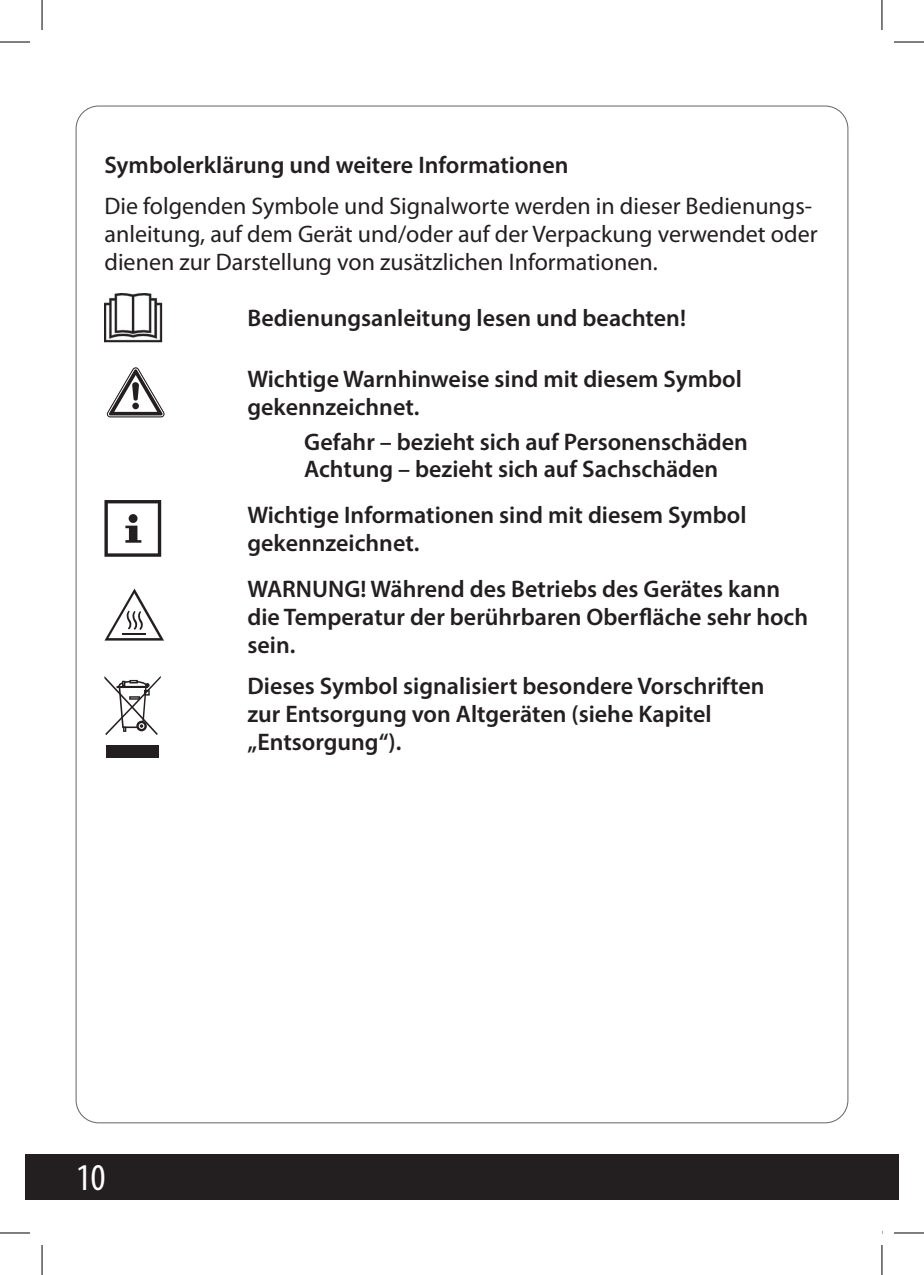
<style>
.page{position:relative;width:924px;height:1275px;background:#fff}
.page>*{position:absolute;margin:0;border:0;box-sizing:border-box;transform-origin:0 0}
.t1{font:condensed 38px "Myriad Pro";color:#fff}
.t2{font:600 24px/27.8px "Myriad Pro";color:#231f20}
.t3{font:24px/27.8px "Myriad Pro";color:#231f20}
</style>
<div class="page">
<div style="left:25px;top:1154px;width:873px;height:45px;background:#231f20"></div>
<img style="left:104px;top:293px;width:58px;height:49px">
<svg style="left:107px;top:368px;width:57px;height:49px"></svg>
<svg style="left:104px;top:500px;width:57px;height:57px"></svg>
<svg style="left:105px;top:588px;width:59px;height:52px"></svg>
<svg style="left:104px;top:676px;width:57px;height:59px"></svg>
<div style="left:106px;top:745px;width:52px;height:13px;background:#231f20"></div>
<hr style="left:0;top:42px;width:30px;height:1px;background:#000">
<hr style="left:893px;top:42px;width:30px;height:1px;background:#000">
<hr style="left:0;top:1232px;width:30px;height:1px;background:#000">
<hr style="left:893px;top:1232px;width:30px;height:1px;background:#000">
<hr style="left:42px;top:0;width:1px;height:30px;background:#000">
<hr style="left:42px;top:1245px;width:1px;height:30px;background:#000">
<hr style="left:881px;top:0;width:1px;height:30px;background:#000">
<hr style="left:881px;top:1245px;width:1px;height:30px;background:#000">
<p class="t2" style="left:104px;top:151px;width:465px">Symbolerklärung und weitere Informationen</p>
<p class="t3" style="left:104px;top:193px;width:714px">Die folgenden Symbole und Signalworte werden in dieser Bedienungs&shy;anleitung, auf dem Gerät und/oder auf der Verpackung verwendet oder dienen zur Darstellung von zusätzlichen Informationen.</p>
<p class="t2" style="left:247px;top:304px;width:440px">Bedienungsanleitung lesen und beachten!</p>
<p class="t2" style="left:247px;top:365px;width:495px">Wichtige Warnhinweise sind mit diesem Symbol gekennzeichnet.</p>
<p class="t2" style="left:304px;top:427px;width:445px">Gefahr – bezieht sich auf Personenschäden<br>Achtung – bezieht sich auf Sachschäden</p>
<p class="t2" style="left:247px;top:501px;width:500px">Wichtige Informationen sind mit diesem Symbol gekennzeichnet.</p>
<p class="t2" style="left:247px;top:575px;width:562px">WARNUNG! Während des Betriebs des Gerätes kann die Temperatur der berührbaren Oberfläche sehr hoch sein.</p>
<p class="t2" style="left:247px;top:671px;width:518px">Dieses Symbol signalisiert besondere Vorschriften zur Entsorgung von Altgeräten (siehe Kapitel „Entsorgung“).</p>
<h1 class="t1" style="left:76px;top:1154px;width:31px">10</h1>
</div>
